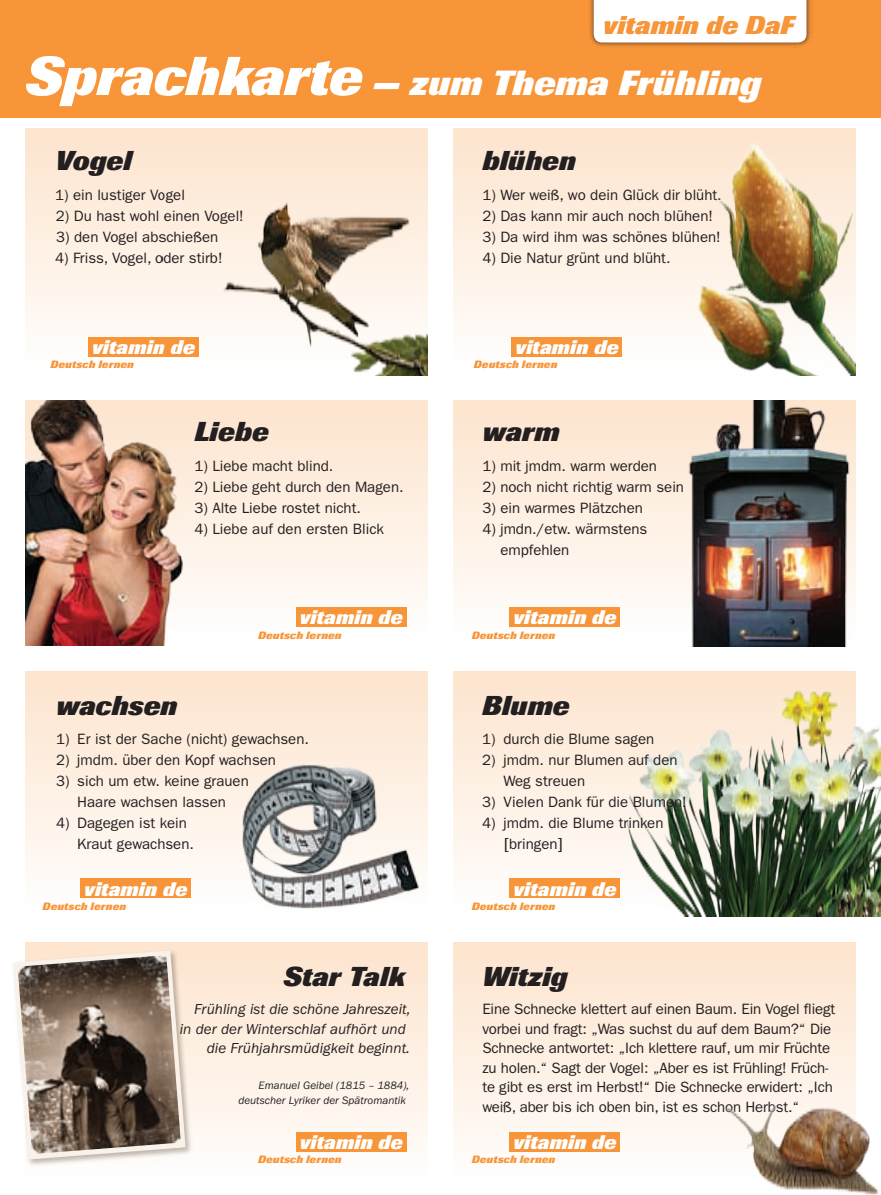
<style>
.page{position:relative;width:881px;height:1195px;background:#fff}
.page>*{position:absolute;margin:0;border:0;box-sizing:border-box;transform-origin:0 0}
.t1{font:italic 800 34.5px "Imago";letter-spacing:.005em;color:#fff}
.t2{font:italic 800 27px "Imago";letter-spacing:.005em;color:#231f20}
.t3{font:italic 800 25.5px "Imago";letter-spacing:.005em;color:#f79538}
.t4{font:italic 800 19.5px "Imago";letter-spacing:.005em;color:#fff}
.t5{font:15px/21px "Franklin Gothic";color:#231f20}
.t6{font:italic 15px "Franklin Gothic";color:#231f20}
.t7{font:italic 11.1px/15.8px "Franklin Gothic";color:#231f20}
.t8{font:italic 800 10.5px "Imago";letter-spacing:.02em;color:#f79538}
.s1{font-size:54px}
.s2{font-family:"Pragmatica"}
</style>
<div class="page">
<div style="left:454px;top:671px;width:401px;height:238px;background:linear-gradient(to bottom,#fde4cd,#fefefc)"></div>
<div style="left:453px;top:942px;width:402px;height:238px;background:linear-gradient(to bottom,#fde4cd,#fefefc)"></div>
<div style="left:26px;top:942px;width:401px;height:238px;background:linear-gradient(to bottom,#fde4cd,#fefdfb)"></div>
<div style="left:10px;top:947px;width:183px;height:220px;background:#624b39;opacity:.4"></div>
<svg style="left:14px;top:950px;width:171px;height:209px"></svg>
<img style="left:18px;top:955px;width:163px;height:199px">
<div style="left:453px;top:400px;width:402px;height:238px;background:linear-gradient(to bottom,#fde5cf,#fefcf9)"></div>
<img style="left:660px;top:401px;width:196px;height:246px">
<div style="left:26px;top:400px;width:401px;height:238px;background:linear-gradient(to bottom,#fde5cf,#fefcf8)"></div>
<img style="left:26px;top:401px;width:162px;height:245px">
<div style="left:453px;top:129px;width:402px;height:238px;background:linear-gradient(to bottom,#fde4cd,#fefefc)"></div>
<img style="left:592px;top:671px;width:288px;height:245px">
<div style="left:26px;top:129px;width:401px;height:238px;background:linear-gradient(to bottom,#fde4cd,#fefefc)"></div>
<div style="left:26px;top:671px;width:401px;height:238px;background:linear-gradient(to bottom,#fde4cd,#fefefc)"></div>
<div style="left:0;top:0;width:880px;height:117px;background:#f79538"></div>
<div style="left:587px;top:0;width:224px;height:48px;background:#231f20;opacity:.7"></div>
<div style="left:593px;top:0;width:213px;height:43px;background:#fff"></div>
<div style="left:88px;top:337px;width:111px;height:19px;background:#f79538"></div>
<div style="left:511px;top:337px;width:111px;height:19px;background:#f79538"></div>
<div style="left:296px;top:607px;width:110px;height:19px;background:#f79538"></div>
<div style="left:509px;top:607px;width:111px;height:19px;background:#f79538"></div>
<div style="left:296px;top:1132px;width:110px;height:19px;background:#f79538"></div>
<div style="left:80px;top:878px;width:111px;height:20px;background:#f79538"></div>
<div style="left:509px;top:878px;width:111px;height:20px;background:#f79538"></div>
<div style="left:509px;top:1132px;width:111px;height:19px;background:#f79538"></div>
<img style="left:206px;top:748px;width:221px;height:161px">
<img style="left:726px;top:1096px;width:153px;height:99px">
<img style="left:662px;top:31px;width:193px;height:344px">
<img style="left:676px;top:270px;width:148px;height:105px">
<img style="left:163px;top:177px;width:264px;height:198px">
<h3 class="t3" style="left:602px;top:11px;width:192px">vitamin de DaF</h3>
<h1 class="t1" style="left:26px;top:63px;width:736px"><span class="s1">Sprachkarte</span> — zum Thema Frühling</h1>
<h2 class="t2" style="left:55px;top:145px;width:78px">Vogel</h2>
<p class="t5" style="left:55px;top:184px;width:131px">1) ein lustiger Vogel</p>
<p class="t5" style="left:56px;top:205px;width:189px">2) Du hast wohl einen Vogel!</p>
<p class="t5" style="left:56px;top:226px;width:163px">3) den Vogel abschießen</p>
<p class="t5" style="left:55px;top:247px;width:169px">4) Friss, Vogel, oder stirb!</p>
<h3 class="t4" style="left:92px;top:336px;width:105px">vitamin de</h3>
<p class="t8" style="left:50px;top:358px;width:85px">Deutsch lernen</p>
<h2 class="t2" style="left:194px;top:416px;width:76px">Liebe</h2>
<p class="t5" style="left:194px;top:455px;width:140px">1) Liebe macht blind.</p>
<p class="t5" style="left:194px;top:476px;width:211px">2) Liebe geht durch den Magen.</p>
<p class="t5" style="left:194px;top:497px;width:168px">3) Alte Liebe rostet nicht.</p>
<p class="t5" style="left:194px;top:518px;width:191px">4) Liebe auf den ersten Blick</p>
<h3 class="t4" style="left:299px;top:606px;width:105px">vitamin de</h3>
<p class="t8" style="left:258px;top:629px;width:85px">Deutsch lernen</p>
<h2 class="t2" style="left:56px;top:689px;width:123px">wachsen</h2>
<p class="t5" style="left:56px;top:729px;width:254px">1) Er ist der Sache (nicht) gewachsen.</p>
<p class="t5" style="left:56px;top:750px;width:221px">2) jmdm. über den Kopf wachsen</p>
<p class="t5" style="left:56px;top:771px;width:194px;text-align:center">3) sich um etw. keine grauen<br>Haare wachsen lassen</p>
<p class="t5" style="left:77px;top:813px;width:118px;text-indent:-21px">4) Dagegen ist kein<br>Kraut gewachsen.</p>
<h3 class="t4" style="left:84px;top:877px;width:105px">vitamin de</h3>
<p class="t8" style="left:43px;top:900px;width:85px">Deutsch lernen</p>
<h2 class="t2" style="left:283px;top:961px;width:123px">Star Talk</h2>
<p class="t6" style="left:194px;top:1001px;width:217px">Frühling ist die schöne Jahreszeit,</p>
<p class="t6" style="left:180px;top:1020px;width:227px">in der der Winterschlaf aufhört und</p>
<p class="t6" style="left:207px;top:1040px;width:204px">die Frühjahrsmüdigkeit beginnt.</p>
<p class="t7" style="left:238px;top:1077px;width:172px;text-indent:20px">Emanuel Geibel (1815 – 1884), deutscher Lyriker der Spätromantik</p>
<h3 class="t4" style="left:299px;top:1131px;width:105px">vitamin de</h3>
<p class="t8" style="left:258px;top:1153px;width:85px">Deutsch lernen</p>
<h2 class="t2" style="left:482px;top:145px;width:95px">blühen</h2>
<p class="t5" style="left:482px;top:184px;width:241px">1) Wer weiß, wo dein Glück dir blüht.</p>
<p class="t5" style="left:482px;top:205px;width:232px">2) Das kann mir auch noch blühen!</p>
<p class="t5" style="left:482px;top:226px;width:240px">3) Da wird ihm was schönes blühen!</p>
<p class="t5" style="left:482px;top:247px;width:190px">4) Die Natur grünt und blüht.</p>
<h3 class="t4" style="left:515px;top:336px;width:105px">vitamin de</h3>
<p class="t8" style="left:473px;top:358px;width:85px">Deutsch lernen</p>
<h2 class="t2" style="left:482px;top:416px;width:79px">warm</h2>
<p class="t5" style="left:482px;top:455px;width:176px">1) mit jmdm. warm werden</p>
<p class="t5" style="left:482px;top:476px;width:203px">2) noch nicht richtig warm sein</p>
<p class="t5" style="left:482px;top:497px;width:162px">3) ein warmes Plätzchen</p>
<p class="t5" style="left:500px;top:518px;width:148px;text-indent:-18px">4) jmdn./etw. wärmstens empfehlen</p>
<h3 class="t4" style="left:513px;top:606px;width:105px">vitamin de</h3>
<p class="t8" style="left:471px;top:629px;width:85px">Deutsch lernen</p>
<h2 class="t2" style="left:482px;top:689px;width:89px">Blume</h2>
<p class="t5" style="left:482px;top:729px;width:173px">1) durch die Blume sagen</p>
<p class="t5" style="left:503px;top:750px;width:175px;text-indent:-21px">2) jmdm. nur Blumen auf den<br>Weg streuen</p>
<p class="t5" style="left:482px;top:792px;width:206px">3) Vielen Dank für die Blumen!</p>
<p class="t5" style="left:503px;top:813px;width:161px;text-indent:-21px">4) jmdm. die Blume trinken <span class="s2">[</span>bringen<span class="s2">]</span></p>
<h3 class="t4" style="left:513px;top:877px;width:105px">vitamin de</h3>
<p class="t8" style="left:471px;top:900px;width:85px">Deutsch lernen</p>
<h2 class="t2" style="left:482px;top:961px;width:87px">Witzig</h2>
<p class="t5" style="left:482px;top:999px;width:354px;line-height:19.5px">Eine Schnecke klettert auf einen Baum. Ein Vogel fliegt vorbei und fragt: „Was suchst du auf dem Baum?“ Die Schnecke antwortet: „Ich klettere rauf, um mir Früchte zu holen.“ Sagt der Vogel: „Aber es ist Frühling! Früch&shy;te gibt es erst im Herbst!“ Die Schnecke erwidert: „Ich weiß, aber bis ich oben bin, ist es schon Herbst.“</p>
<h3 class="t4" style="left:513px;top:1131px;width:105px">vitamin de</h3>
<p class="t8" style="left:471px;top:1153px;width:85px">Deutsch lernen</p>
</div>
